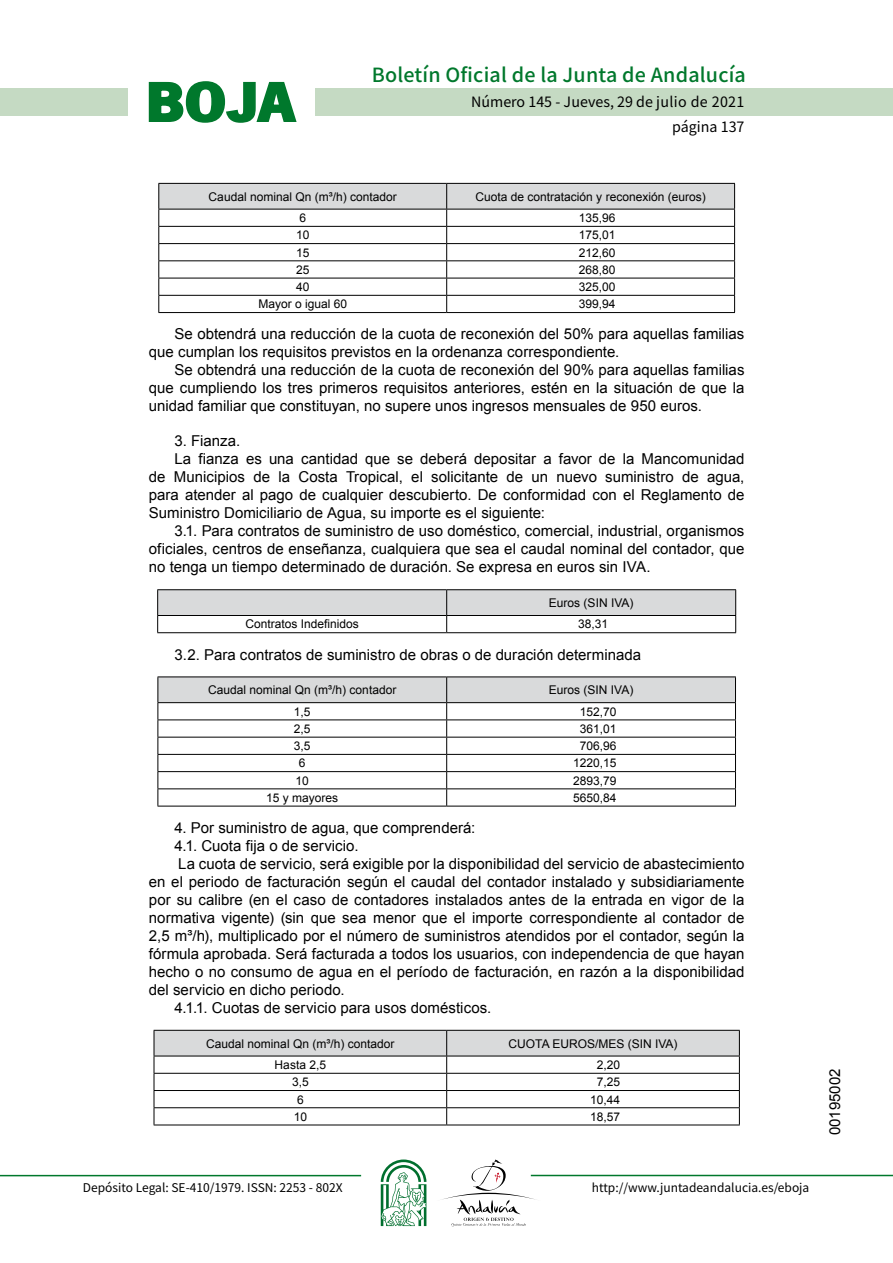
<style>
.page{position:relative;width:893px;height:1263px;background:#fff}
.page>*{position:absolute;margin:0;border:0;box-sizing:border-box;transform-origin:0 0}
.t1{font:700 57.75px "News Got T";color:#00782c;scale:1.14 1}
.t2{font:500 19.5px "Noto Sans HK";letter-spacing:.01em;color:#00782c}
.t3{font:15px/18px "Arial";color:#000}
.t4{font:14.25px/24.5px "Noto Sans HK";color:#000;text-align:right}
.t5{font:12px "Arial";color:#000}
.t6{font:12px "Noto Sans HK";color:#000}
</style>
<div class="page">
<div style="left:315px;top:88px;width:577px;height:28px;background:#c5dac3"></div>
<div style="left:0;top:88px;width:128px;height:28px;background:#c5dac3"></div>
<hr style="left:0;top:1175px;width:361px;height:1px;background:#00782c">
<hr style="left:531px;top:1175px;width:361px;height:1px;background:#00782c">
<svg style="left:148px;top:81px;width:149px;height:42px"></svg>
<svg style="left:442px;top:1159px;width:100px;height:67px"></svg>
<svg style="left:381px;top:1160px;width:45px;height:66px"></svg>
<svg style="left:158px;top:183px;width:577px;height:129px"></svg>
<hr style="left:158px;top:312px;width:288px;height:1px;background:#000">
<hr style="left:446px;top:312px;width:289px;height:1px;background:#000">
<hr style="left:157px;top:589px;width:289px;height:1px;background:#000">
<hr style="left:446px;top:589px;width:290px;height:1px;background:#000">
<svg style="left:157px;top:590px;width:579px;height:42px"></svg>
<hr style="left:157px;top:632px;width:289px;height:1px;background:#000">
<hr style="left:446px;top:632px;width:290px;height:1px;background:#000">
<svg style="left:157px;top:677px;width:579px;height:129px"></svg>
<hr style="left:157px;top:806px;width:289px;height:1px;background:#000">
<hr style="left:446px;top:806px;width:289px;height:1px;background:#000">
<svg style="left:154px;top:1030px;width:586px;height:95px"></svg>
<hr style="left:154px;top:1125px;width:292px;height:1px;background:#000">
<hr style="left:446px;top:1125px;width:293px;height:1px;background:#000">
<h1 class="t1" style="left:145px;top:68px;width:133px">BOJA</h1>
<h2 class="t2" style="left:372px;top:64px;width:375px">Boletín Oficial de la Junta de Andalucía</h2>
<p class="t4" style="left:471px;top:90px;width:275px">Número 145 - Jueves, 29 de julio de 2021 página 137</p>
<p class="t5" style="left:209px;top:189px;width:190px">Caudal nominal Qn (m³/h) contador</p>
<p class="t5" style="left:475px;top:189px;width:232px">Cuota de contratación y reconexión (euros)</p>
<p class="t5" style="left:299px;top:210px;width:8px">6</p>
<p class="t5" style="left:578px;top:210px;width:38px">135,96</p>
<p class="t5" style="left:296px;top:227px;width:15px">10</p>
<p class="t5" style="left:578px;top:227px;width:38px">175,01</p>
<p class="t5" style="left:296px;top:245px;width:15px">15</p>
<p class="t5" style="left:578px;top:245px;width:38px">212,60</p>
<p class="t5" style="left:296px;top:262px;width:15px">25</p>
<p class="t5" style="left:578px;top:262px;width:38px">268,80</p>
<p class="t5" style="left:296px;top:279px;width:15px">40</p>
<p class="t5" style="left:578px;top:279px;width:38px">325,00</p>
<p class="t5" style="left:258px;top:296px;width:90px">Mayor o igual 60</p>
<p class="t5" style="left:578px;top:296px;width:38px">399,94</p>
<p class="t3" style="left:149px;top:325px;width:597px;text-indent:26px">Se obtendrá una reducción de la cuota de reconexión del 50% para aquellas familias que cumplan los requisitos previstos en la ordenanza correspondiente.</p>
<p class="t3" style="left:149px;top:361px;width:597px;text-align:justify;text-indent:26px">Se obtendrá una reducción de la cuota de reconexión del 90% para aquellas familias que cumpliendo los tres primeros requisitos anteriores, estén en la situación de que la unidad familiar que constituyan, no supere unos ingresos mensuales de 950 euros.</p>
<p class="t3" style="left:174px;top:432px;width:67px">3. Fianza.</p>
<p class="t3" style="left:174px;top:450px;width:571px">La fianza es una cantidad que se deberá depositar a favor de la Mancomunidad</p>
<p class="t3" style="left:149px;top:468px;width:597px">de Municipios de la Costa Tropical, el solicitante de un nuevo suministro de agua,</p>
<p class="t3" style="left:149px;top:486px;width:597px">para atender al pago de cualquier descubierto. De conformidad con el Reglamento de</p>
<p class="t3" style="left:149px;top:504px;width:398px">Suministro Domiciliario de Agua, su importe es el siguiente:</p>
<p class="t3" style="left:174px;top:522px;width:571px">3.1. Para contratos de suministro de uso doméstico, comercial, industrial, organismos</p>
<p class="t3" style="left:149px;top:540px;width:597px">oficiales, centros de enseñanza, cualquiera que sea el caudal nominal del contador, que</p>
<p class="t3" style="left:149px;top:558px;width:503px">no tenga un tiempo determinado de duración. Se expresa en euros sin IVA.</p>
<p class="t5" style="left:549px;top:595px;width:86px">Euros (SIN IVA)</p>
<p class="t5" style="left:245px;top:616px;width:115px">Contratos Indefinidos</p>
<p class="t5" style="left:578px;top:616px;width:32px">38,31</p>
<p class="t3" style="left:174px;top:645px;width:468px">3.2. Para contratos de suministro de obras o de duración determinada</p>
<p class="t5" style="left:208px;top:682px;width:190px">Caudal nominal Qn (m³/h) contador</p>
<p class="t5" style="left:549px;top:682px;width:86px">Euros (SIN IVA)</p>
<p class="t5" style="left:294px;top:704px;width:18px">1,5</p>
<p class="t5" style="left:579px;top:704px;width:38px">152,70</p>
<p class="t5" style="left:294px;top:721px;width:18px">2,5</p>
<p class="t5" style="left:579px;top:721px;width:38px">361,01</p>
<p class="t5" style="left:294px;top:738px;width:18px">3,5</p>
<p class="t5" style="left:579px;top:738px;width:38px">706,96</p>
<p class="t5" style="left:299px;top:755px;width:8px">6</p>
<p class="t5" style="left:573px;top:755px;width:45px">1220,15</p>
<p class="t5" style="left:295px;top:773px;width:15px">10</p>
<p class="t5" style="left:573px;top:773px;width:45px">2893,79</p>
<p class="t5" style="left:266px;top:790px;width:74px">15 y mayores</p>
<p class="t5" style="left:573px;top:790px;width:45px">5650,84</p>
<p class="t3" style="left:174px;top:819px;width:302px">4. Por suministro de agua, que comprenderá:</p>
<p class="t3" style="left:174px;top:837px;width:186px">4.1. Cuota fija o de servicio.</p>
<p class="t3" style="left:178px;top:855px;width:567px">La cuota de servicio, será exigible por la disponibilidad del servicio de abastecimiento</p>
<p class="t3" style="left:149px;top:873px;width:597px">en el periodo de facturación según el caudal del contador instalado y subsidiariamente</p>
<p class="t3" style="left:149px;top:891px;width:597px">por su calibre (en el caso de contadores instalados antes de la entrada en vigor de la</p>
<p class="t3" style="left:149px;top:909px;width:597px">normativa vigente) (sin que sea menor que el importe correspondiente al contador de</p>
<p class="t3" style="left:149px;top:927px;width:597px">2,5 m³/h), multiplicado por el número de suministros atendidos por el contador, según la</p>
<p class="t3" style="left:149px;top:945px;width:597px">fórmula aprobada. Será facturada a todos los usuarios, con independencia de que hayan</p>
<p class="t3" style="left:149px;top:963px;width:597px">hecho o no consumo de agua en el período de facturación, en razón a la disponibilidad</p>
<p class="t3" style="left:149px;top:981px;width:197px">del servicio en dicho periodo.</p>
<p class="t3" style="left:174px;top:999px;width:318px">4.1.1. Cuotas de servicio para usos domésticos.</p>
<p class="t5" style="left:206px;top:1035px;width:190px">Caudal nominal Qn (m³/h) contador</p>
<p class="t5" style="left:508px;top:1035px;width:170px">CUOTA EUROS/MES (SIN IVA)</p>
<p class="t5" style="left:275px;top:1057px;width:53px">Hasta 2,5</p>
<p class="t5" style="left:597px;top:1057px;width:25px">2,20</p>
<p class="t5" style="left:292px;top:1074px;width:18px">3,5</p>
<p class="t5" style="left:597px;top:1074px;width:25px">7,25</p>
<p class="t5" style="left:297px;top:1091px;width:8px">6</p>
<p class="t5" style="left:590px;top:1091px;width:32px">10,44</p>
<p class="t5" style="left:294px;top:1109px;width:15px">10</p>
<p class="t5" style="left:590px;top:1109px;width:32px">18,57</p>
<p class="t6" style="left:83px;top:1181px;width:261px">Depósito Legal: SE-410/1979. ISSN: 2253 - 802X</p>
<p class="t6" style="left:592px;top:1181px;width:219px">http://www.juntadeandalucia.es/eboja</p>
<p class="t3" style="left:826px;top:1135px;width:68px;rotate:-90deg">00195002</p>
</div>
